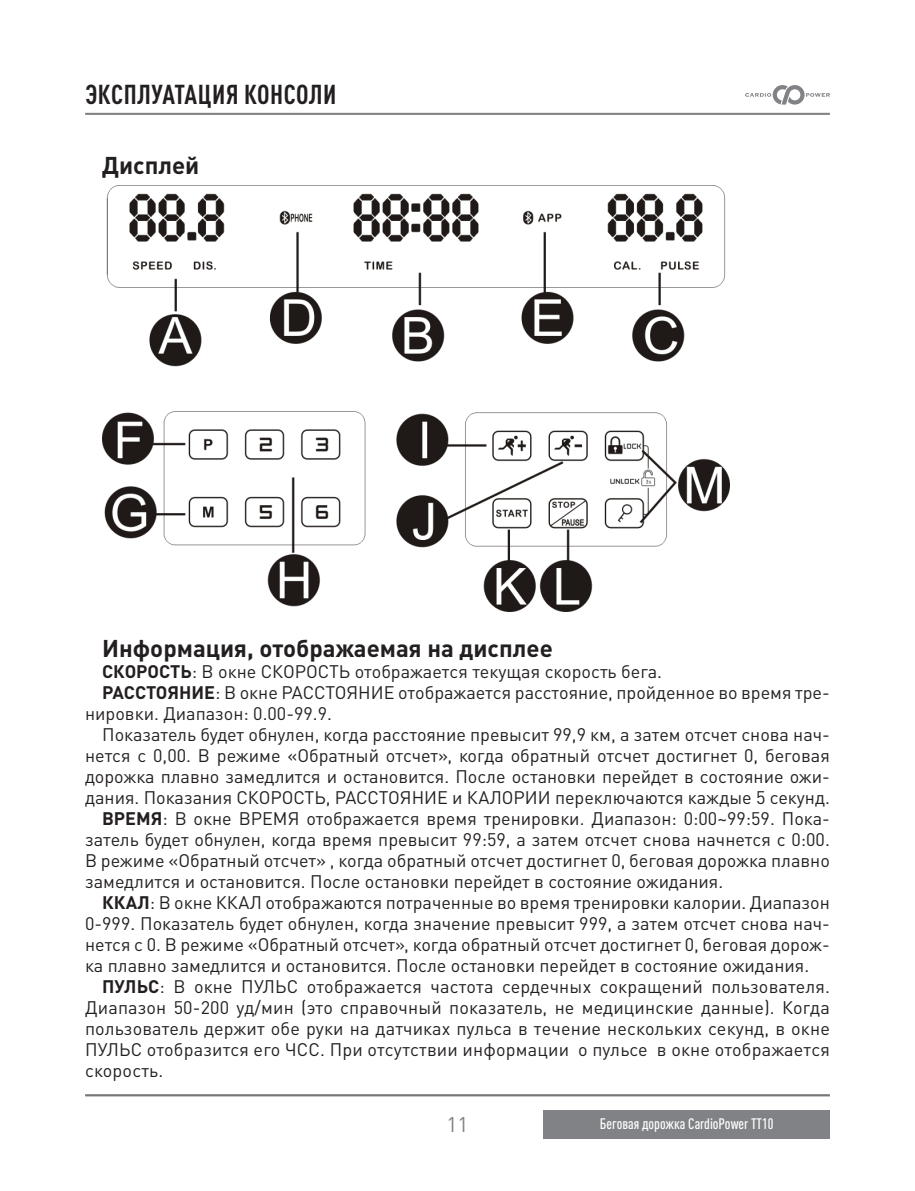
<style>
.page{position:relative;width:915px;height:1191px;background:#fff}
.page>*{position:absolute;margin:0;border:0;box-sizing:border-box;transform-origin:0 0}
.З1{font:700 condensed 27px "DIN Pro";letter-spacing:.02em;color:#231f20}
.З2-строч{font:700 24px "DIN Pro";color:#231f20}
.t1{font:21px "DIN Pro";color:#808285}
.Осн{font:18px/21px "DIN Pro";color:#231f20;text-align:justify}
.t2{font:500 condensed 15px "DIN Pro";color:#fff}
.s1{font-weight:700}
</style>
<div class="page">
<hr style="left:85px;top:1094px;width:744px;height:2px;background:#231f20">
<div style="left:543px;top:1109px;width:286px;height:29px;background:#808285"></div>
<svg style="left:745px;top:85px;width:84px;height:20px"></svg>
<hr style="left:85px;top:113px;width:744px;height:2px;background:#808285">
<img style="left:102px;top:185px;width:627px;height:426px">
<p class="З1" style="left:85px;top:74px;width:252px">ЭКСПЛУАТАЦИЯ КОНСОЛИ</p>
<p class="З2-строч" style="left:102px;top:145px;width:99px">Дисплей</p>
<p class="З2-строч" style="left:102px;top:628px;width:452px">Информация, отображаемая на дисплее</p>
<p class="Осн" style="left:102px;top:659px;width:561px"><span class="s1">СКОРОСТЬ</span>: В окне СКОРОСТЬ отображается текущая скорость бега.</p>
<p class="Осн" style="left:85px;top:680px;width:746px;text-indent:17px"><span class="s1">РАССТОЯНИЕ</span>: В окне РАССТОЯНИЕ отображается расстояние, пройденное во время тре&shy;нировки. Диапазон: 0.00-99.9.</p>
<p class="Осн" style="left:85px;top:722px;width:746px;text-indent:17px">Показатель будет обнулен, когда расстояние превысит 99,9 км, а затем отсчет снова нач&shy;нется с 0,00. В режиме «Обратный отсчет», когда обратный отсчет достигнет 0, беговая дорожка плавно замедлится и остановится. После остановки перейдет в состояние ожи&shy;дания. Показания СКОРОСТЬ, РАССТОЯНИЕ и КАЛОРИИ переключаются каждые 5 секунд.</p>
<p class="Осн" style="left:85px;top:806px;width:746px;text-indent:17px"><span class="s1">ВРЕМЯ</span>: В окне ВРЕМЯ отображается время тренировки. Диапазон: 0:00~99:59. Пока&shy;затель будет обнулен, когда время превысит 99:59, а затем отсчет снова начнется с 0:00.<br>В режиме «Обратный отсчет» , когда обратный отсчет достигнет 0, беговая дорожка плавно замедлится и остановится. После остановки перейдет в состояние ожидания.</p>
<p class="Осн" style="left:85px;top:890px;width:746px;text-indent:17px"><span class="s1">ККАЛ</span>: В окне ККАЛ отображаются потраченные во время тренировки калории. Диапазон 0-999. Показатель будет обнулен, когда значение превысит 999, а затем отсчет снова нач&shy;нется с 0. В режиме «Обратный отсчет», когда обратный отсчет достигнет 0, беговая дорож&shy;ка плавно замедлится и остановится. После остановки перейдет в состояние ожидания.</p>
<p class="Осн" style="left:85px;top:974px;width:746px;text-indent:17px"><span class="s1">ПУЛЬС</span>: В окне ПУЛЬС отображается частота сердечных сокращений пользователя.<br>Диапазон 50-200 уд/мин (это справочный показатель, не медицинские данные). Когда пользователь держит обе руки на датчиках пульса в течение нескольких секунд, в окне ПУЛЬС отобразится его ЧСС. При отсутствии информации о пульсе в окне отображается скорость.</p>
<p class="t1" style="left:446px;top:1107px;width:23px">11</p>
<p class="t2" style="left:599px;top:1113px;width:175px">Беговая дорожка CardioPower TT10</p>
</div>
